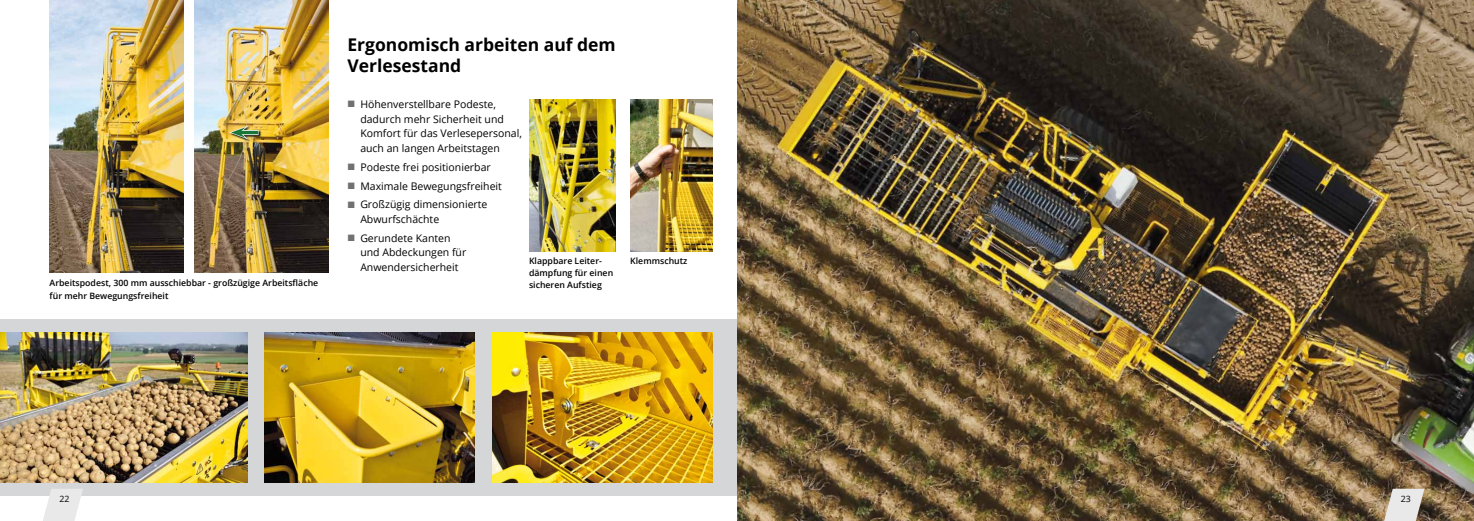
<style>
.page{position:relative;width:1474px;height:521px;background:#fff}
.page>*{position:absolute;margin:0;border:0;box-sizing:border-box;transform-origin:0 0}
.t1{font:700 17.5px/21.9px "Open Sans";color:#000}
.t2{font:10.5px/14.9px "Open Sans";color:#000}
.t3{font:600 8.75px/12.2px "Open Sans";color:#000}
.t4{font:8.75px "Open Sans";color:#000}
.s1{color:#707172}
</style>
<div class="page">
<img style="left:737px;top:0;width:736px;height:521px">
<img style="left:194px;top:0;width:134px;height:273px">
<img style="left:50px;top:0;width:134px;height:273px">
<div style="left:0;top:319px;width:737px;height:176px;background:#d5d6d7"></div>
<img style="left:265px;top:332px;width:209px;height:150px">
<img style="left:0;top:332px;width:247px;height:150px">
<img style="left:492px;top:332px;width:220px;height:150px">
<svg style="left:229px;top:125px;width:32px;height:17px"></svg>
<div style="left:240px;top:130px;width:18px;height:5px;background:#c6ddcd"></div>
<hr style="left:240px;top:131px;width:18px;height:3px;background:#1a7636">
<svg style="left:229px;top:125px;width:20px;height:15px"></svg>
<img style="left:529px;top:100px;width:86px;height:152px">
<img style="left:630px;top:100px;width:82px;height:152px">
<svg style="left:43px;top:489px;width:40px;height:32px"></svg>
<svg style="left:1383px;top:489px;width:41px;height:32px"></svg>
<p class="t3" style="left:50px;top:277px;width:270px">Arbeitspodest, 300 mm ausschiebbar - großzügige Arbeitsfläche für mehr Bewegungsfreiheit</p>
<h1 class="t1" style="left:347px;top:33px;width:270px">Ergonomisch arbeiten auf dem<br>Verlesestand</h1>
<p class="t2" style="left:360px;top:96px;width:163px;text-indent:-12px"><span class="s1">■</span> Höhenverstellbare Podeste, dadurch mehr Sicherheit und<br>Komfort für das Verlesepersonal, auch an langen Arbeitstagen</p>
<p class="t2" style="left:348px;top:159px;width:144px"><span class="s1">■</span> Podeste frei positionierbar</p>
<p class="t2" style="left:348px;top:178px;width:156px"><span class="s1">■</span> Maximale Bewegungsfreiheit</p>
<p class="t2" style="left:360px;top:197px;width:129px;text-indent:-12px"><span class="s1">■</span> Großzügig dimensionierte<br>Abwurfschächte</p>
<p class="t2" style="left:360px;top:230px;width:107px;text-indent:-12px"><span class="s1">■</span> Gerundete Kanten und Abdeckungen für<br>Anwendersicherheit</p>
<p class="t3" style="left:529px;top:254px;width:86px">Klappbare Leiter&shy;dämpfung für einen sicheren Aufstieg</p>
<p class="t3" style="left:630px;top:254px;width:59px">Klemmschutz</p>
<p class="t4" style="left:59px;top:492px;width:12px">22</p>
<p class="t4" style="left:1400px;top:492px;width:12px">23</p>
</div>
